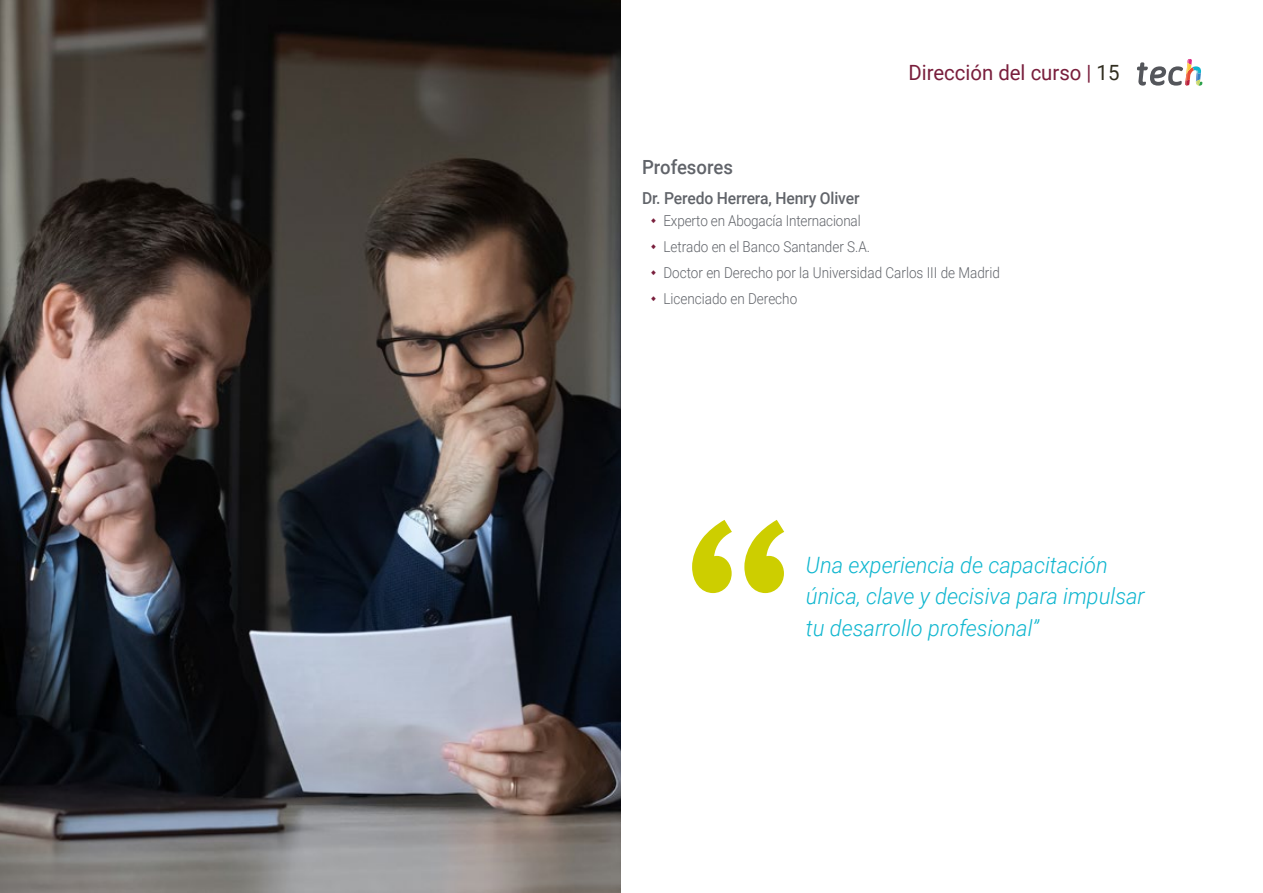
<style>
.page{position:relative;width:1263px;height:893px;background:#fff}
.page>*{position:absolute;margin:0;border:0;box-sizing:border-box;transform-origin:0 0}
.t1{font:italic 300 22.5px/31.5px "Roboto";color:#0fb6cf}
.t2{font:21px "Roboto";color:#791e3c}
.t3{font:500 19.5px "Roboto";color:#61646a;scale:.95 1}
.t4{font:500 16.5px "Roboto";letter-spacing:-.01em;color:#61646a;scale:.95 1}
.t5{font:300 15px/26px "Roboto";color:#61646a;scale:.9 1}
.s1{color:#312e20}
</style>
<div class="page">
<img style="left:0;top:0;width:621px;height:893px">
<svg style="left:1137px;top:59px;width:65px;height:27px"></svg>
<svg style="left:692px;top:520px;width:92px;height:73px"></svg>
<h3 class="t3" style="left:642px;top:154px;width:97px">Profesores</h3>
<h2 class="t2" style="left:908px;top:57px;width:213px">Dirección del curso | <span class="s1">15</span></h2>
<p class="t4" style="left:642px;top:186px;width:230px">Dr. Peredo Herrera, Henry Oliver</p>
<p class="t5" style="left:663px;top:207px;width:375px">Experto en Abogacía Internacional<br>Letrado en el Banco Santander S.A.<br>Doctor en Derecho por la Universidad Carlos III de Madrid Licenciado en Derecho</p>
<h1 class="t1" style="left:806px;top:548px;width:340px">Una experiencia de capacitación única, clave y decisiva para impulsar tu desarrollo profesional”</h1>
</div>
